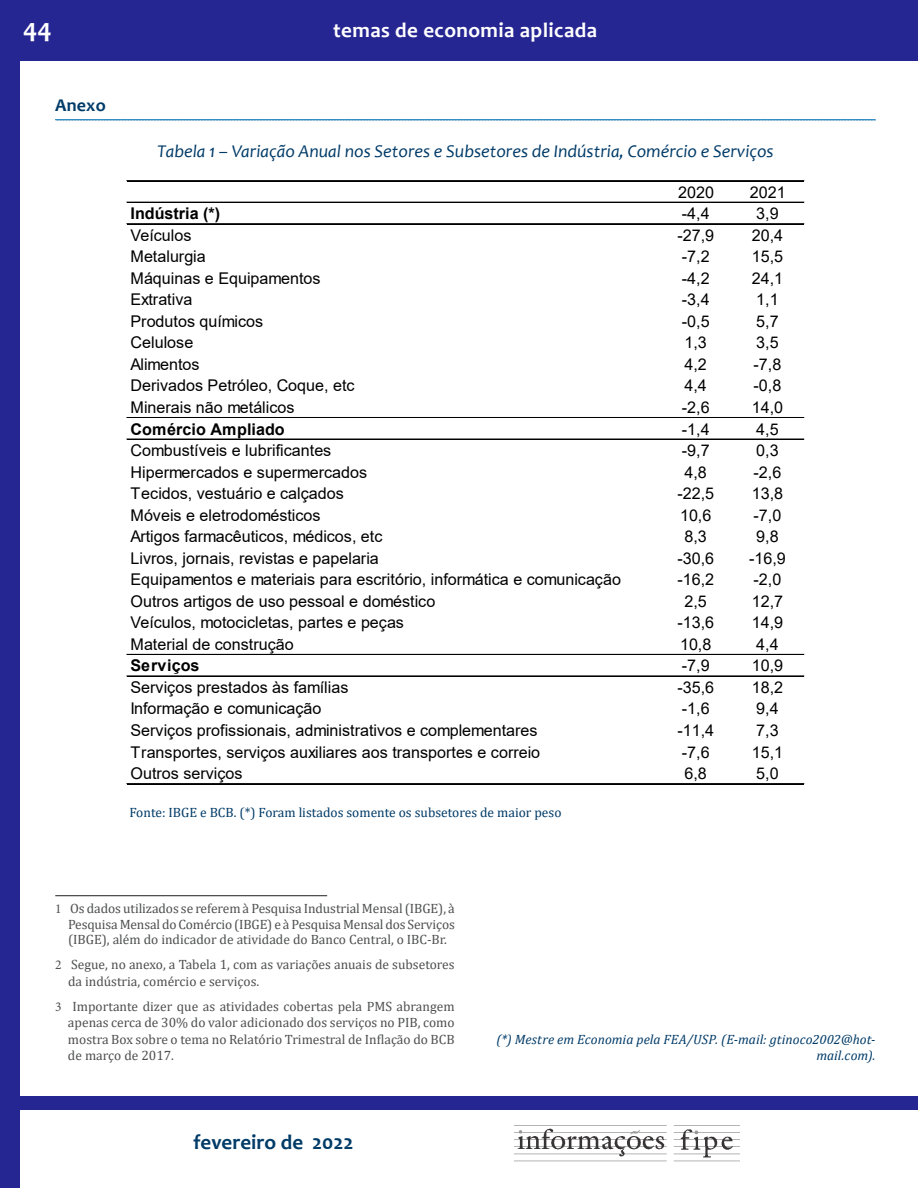
<style>
.page{position:relative;width:918px;height:1188px;background:#fff}
.page>*{position:absolute;margin:0;border:0;box-sizing:border-box;transform-origin:0 0}
.t1{font:700 27px "Candara";color:#fff}
.t2{font:700 21px "Candara";letter-spacing:.02em;color:#fff}
.t3{font:700 21px "Candara";color:#003b68}
.t4{font:italic 18px "Candara";color:#003b68}
.t5{font:700 18px "Candara";letter-spacing:.01em;color:#003b68}
.t6{font:16.2px "Arial";color:#000}
.t7{font:700 16.2px "Arial";color:#000}
.t8{font:13.5px/16.5px "Cambria";color:#4e4f50;text-align:justify}
.t9{font:italic 13.5px/16.5px "Cambria";letter-spacing:.005em;color:#003b68;text-align:right}
.t10{font:13.5px "Cambria";color:#003b68}
.s1{font-family:"Minion Pro"}
</style>
<div class="page">
<div style="left:0;top:0;width:20px;height:1188px;background:#262693"></div>
<div style="left:0;top:0;width:918px;height:61px;background:#262693"></div>
<div style="left:15px;top:1097px;width:903px;height:13px;background:#262693"></div>
<img style="left:514px;top:1125px;width:225px;height:37px">
<svg style="left:55px;top:119px;width:821px;height:1px"></svg>
<hr style="left:127px;top:180px;width:677px;height:1px;background:#000">
<hr style="left:127px;top:181px;width:677px;height:1px;background:#000">
<hr style="left:127px;top:202px;width:677px;height:1px;background:#000">
<hr style="left:127px;top:223px;width:677px;height:1px;background:#000">
<hr style="left:127px;top:224px;width:677px;height:1px;background:#000">
<hr style="left:127px;top:417px;width:677px;height:1px;background:#000">
<hr style="left:127px;top:439px;width:677px;height:1px;background:#000">
<hr style="left:127px;top:654px;width:677px;height:1px;background:#000">
<hr style="left:127px;top:676px;width:677px;height:1px;background:#000">
<hr style="left:127px;top:783px;width:677px;height:1px;background:#000">
<hr style="left:127px;top:784px;width:677px;height:1px;background:#000">
<hr style="left:55px;top:895px;width:272px;height:1px;background:#231f20">
<h1 class="t1" style="left:23px;top:12px;width:30px">44</h1>
<p class="t2" style="left:333px;top:17px;width:265px">temas de economia aplicada</p>
<p class="t5" style="left:55px;top:94px;width:52px">Anexo</p>
<p class="t4" style="left:157px;top:140px;width:618px">Tabela 1 – Variação Anual nos Setores e Subsetores de Indústria, Comércio e Serviços</p>
<p class="t6" style="left:678px;top:181px;width:37px">2020</p>
<p class="t6" style="left:750px;top:181px;width:37px">2021</p>
<p class="t7" style="left:131px;top:202px;width:91px">Indústria (*)</p>
<p class="t6" style="left:682px;top:202px;width:29px">-4,4</p>
<p class="t6" style="left:756px;top:202px;width:24px">3,9</p>
<p class="t6" style="left:131px;top:224px;width:62px">Veículos</p>
<p class="t6" style="left:677px;top:224px;width:38px">-27,9</p>
<p class="t6" style="left:752px;top:224px;width:33px">20,4</p>
<p class="t6" style="left:131px;top:245px;width:77px">Metalurgia</p>
<p class="t6" style="left:682px;top:245px;width:29px">-7,2</p>
<p class="t6" style="left:752px;top:245px;width:33px">15,5</p>
<p class="t6" style="left:131px;top:267px;width:192px">Máquinas e Equipamentos</p>
<p class="t6" style="left:682px;top:267px;width:29px">-4,2</p>
<p class="t6" style="left:752px;top:267px;width:33px">24,1</p>
<p class="t6" style="left:131px;top:288px;width:63px">Extrativa</p>
<p class="t6" style="left:682px;top:288px;width:29px">-3,4</p>
<p class="t6" style="left:756px;top:288px;width:24px">1,1</p>
<p class="t6" style="left:131px;top:310px;width:134px">Produtos químicos</p>
<p class="t6" style="left:682px;top:310px;width:29px">-0,5</p>
<p class="t6" style="left:756px;top:310px;width:24px">5,7</p>
<p class="t6" style="left:131px;top:332px;width:64px">Celulose</p>
<p class="t6" style="left:685px;top:332px;width:24px">1,3</p>
<p class="t6" style="left:756px;top:332px;width:24px">3,5</p>
<p class="t6" style="left:131px;top:353px;width:71px">Alimentos</p>
<p class="t6" style="left:685px;top:353px;width:24px">4,2</p>
<p class="t6" style="left:754px;top:353px;width:29px">-7,8</p>
<p class="t6" style="left:131px;top:375px;width:226px">Derivados Petróleo, Coque, etc</p>
<p class="t6" style="left:685px;top:375px;width:24px">4,4</p>
<p class="t6" style="left:754px;top:375px;width:29px">-0,8</p>
<p class="t6" style="left:131px;top:396px;width:166px">Minerais não metálicos</p>
<p class="t6" style="left:682px;top:396px;width:29px">-2,6</p>
<p class="t6" style="left:752px;top:396px;width:33px">14,0</p>
<p class="t7" style="left:131px;top:417px;width:156px">Comércio Ampliado</p>
<p class="t6" style="left:682px;top:418px;width:29px">-1,4</p>
<p class="t6" style="left:756px;top:418px;width:24px">4,5</p>
<p class="t6" style="left:131px;top:439px;width:202px">Combustíveis e lubrificantes</p>
<p class="t6" style="left:682px;top:439px;width:29px">-9,7</p>
<p class="t6" style="left:756px;top:439px;width:24px">0,3</p>
<p class="t6" style="left:131px;top:461px;width:238px">Hipermercados e supermercados</p>
<p class="t6" style="left:685px;top:461px;width:24px">4,8</p>
<p class="t6" style="left:754px;top:461px;width:29px">-2,6</p>
<p class="t6" style="left:131px;top:482px;width:215px">Tecidos, vestuário e calçados</p>
<p class="t6" style="left:677px;top:482px;width:38px">-22,5</p>
<p class="t6" style="left:752px;top:482px;width:33px">13,8</p>
<p class="t6" style="left:131px;top:504px;width:192px">Móveis e eletrodomésticos</p>
<p class="t6" style="left:680px;top:504px;width:33px">10,6</p>
<p class="t6" style="left:754px;top:504px;width:29px">-7,0</p>
<p class="t6" style="left:131px;top:525px;width:253px">Artigos farmacêuticos, médicos, etc</p>
<p class="t6" style="left:685px;top:525px;width:24px">8,3</p>
<p class="t6" style="left:756px;top:525px;width:24px">9,8</p>
<p class="t6" style="left:131px;top:547px;width:250px">Livros, jornais, revistas e papelaria</p>
<p class="t6" style="left:677px;top:547px;width:38px">-30,6</p>
<p class="t6" style="left:749px;top:547px;width:38px">-16,9</p>
<p class="t6" style="left:131px;top:568px;width:492px">Equipamentos e materiais para escritório, informática e comunicação</p>
<p class="t6" style="left:677px;top:568px;width:38px">-16,2</p>
<p class="t6" style="left:754px;top:568px;width:29px">-2,0</p>
<p class="t6" style="left:131px;top:590px;width:306px">Outros artigos de uso pessoal e doméstico</p>
<p class="t6" style="left:685px;top:590px;width:24px">2,5</p>
<p class="t6" style="left:752px;top:590px;width:33px">12,7</p>
<p class="t6" style="left:131px;top:612px;width:275px">Veículos, motocicletas, partes e peças</p>
<p class="t6" style="left:677px;top:612px;width:38px">-13,6</p>
<p class="t6" style="left:752px;top:612px;width:33px">14,9</p>
<p class="t6" style="left:131px;top:633px;width:165px">Material de construção</p>
<p class="t6" style="left:680px;top:633px;width:33px">10,8</p>
<p class="t6" style="left:756px;top:633px;width:24px">4,4</p>
<p class="t7" style="left:131px;top:654px;width:71px">Serviços</p>
<p class="t6" style="left:682px;top:655px;width:29px">-7,9</p>
<p class="t6" style="left:752px;top:655px;width:33px">10,9</p>
<p class="t6" style="left:131px;top:676px;width:219px">Serviços prestados às famílias</p>
<p class="t6" style="left:677px;top:676px;width:38px">-35,6</p>
<p class="t6" style="left:752px;top:676px;width:33px">18,2</p>
<p class="t6" style="left:131px;top:698px;width:192px">Informação e comunicação</p>
<p class="t6" style="left:682px;top:698px;width:29px">-1,6</p>
<p class="t6" style="left:756px;top:698px;width:24px">9,4</p>
<p class="t6" style="left:131px;top:719px;width:409px">Serviços profissionais, administrativos e complementares</p>
<p class="t6" style="left:677px;top:719px;width:38px">-11,4</p>
<p class="t6" style="left:756px;top:719px;width:24px">7,3</p>
<p class="t6" style="left:131px;top:741px;width:411px">Transportes, serviços auxiliares aos transportes e correio</p>
<p class="t6" style="left:682px;top:741px;width:29px">-7,6</p>
<p class="t6" style="left:752px;top:741px;width:33px">15,1</p>
<p class="t6" style="left:131px;top:762px;width:114px">Outros serviços</p>
<p class="t6" style="left:685px;top:762px;width:24px">6,8</p>
<p class="t6" style="left:756px;top:762px;width:24px">5,0</p>
<p class="t10" style="left:130px;top:804px;width:434px">Fonte: IBGE e BCB. (*) Foram listados somente os subsetores de maior peso</p>
<p class="t8" style="left:68px;top:900px;width:388px;line-height:15.8px;text-indent:-13px"><span class="s1">1</span> Os dados utilizados se referem à Pesquisa Industrial Mensal (IBGE), à Pesquisa Mensal do Comércio (IBGE) e à Pesquisa Mensal dos Serviços (IBGE), além do indicador de atividade do Banco Central, o IBC-Br.</p>
<p class="t8" style="left:68px;top:957px;width:388px;text-indent:-13px"><span class="s1">2</span> Segue, no anexo, a Tabela 1, com as variações anuais de subsetores da indústria, comércio e serviços.</p>
<p class="t8" style="left:68px;top:998px;width:388px;text-indent:-13px"><span class="s1">3</span> Importante dizer que as atividades cobertas pela PMS abrangem apenas cerca de 30% do valor adicionado dos serviços no PIB, como mostra Box sobre o tema no Relatório Trimestral de Inflação do BCB de março de 2017.</p>
<p class="t3" style="left:193px;top:1129px;width:162px">fevereiro de 2022</p>
<p class="t9" style="left:497px;top:1031px;width:380px">(*) Mestre em Economia pela FEA/USP. (E-mail: gtinoco2002@hot&shy;mail.com).</p>
</div>
